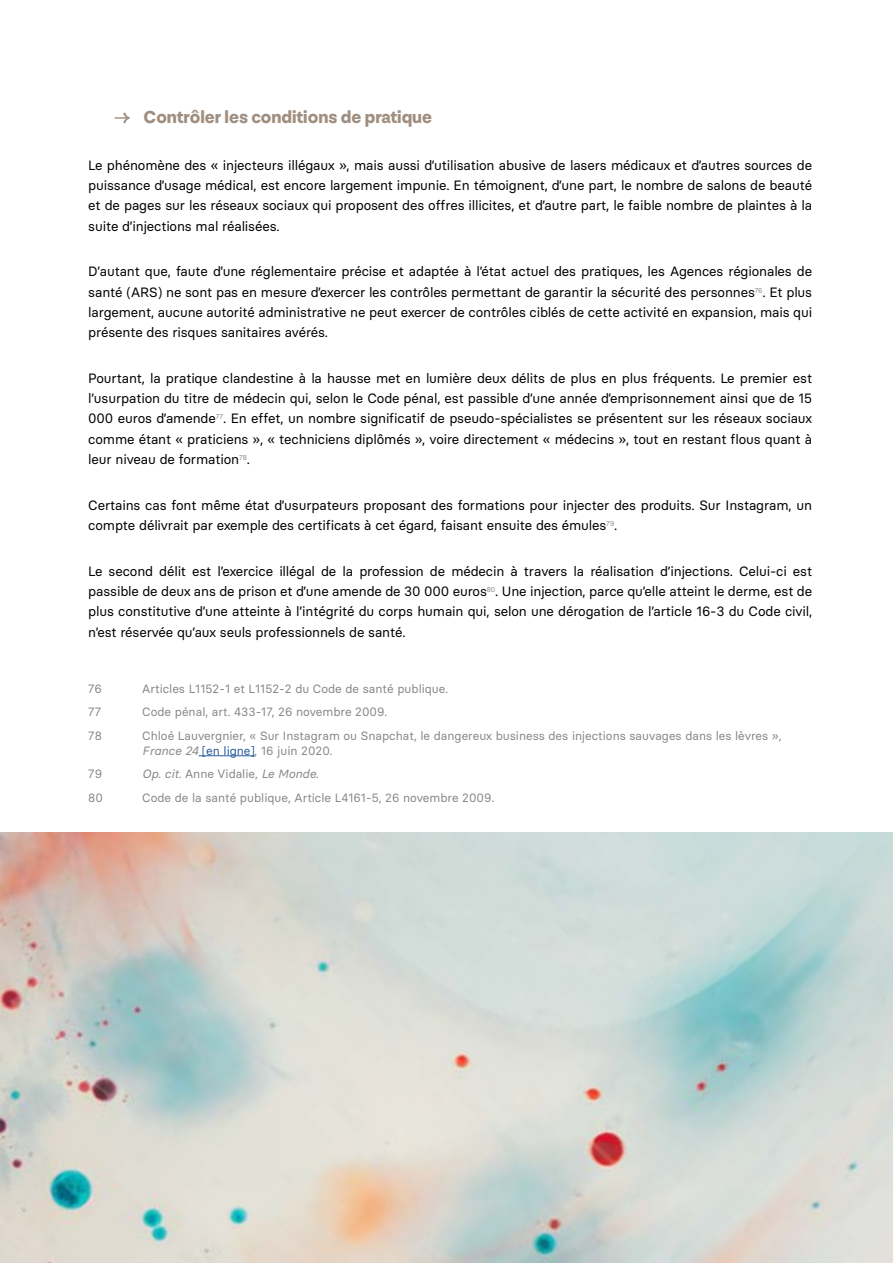
<style>
.page{position:relative;width:893px;height:1263px;background:#fff}
.page>*{position:absolute;margin:0;border:0;box-sizing:border-box;transform-origin:0 0}
.t1{font:900 18px "NN Nouvelle Grotesk STD";color:#a08f80}
.t2{font:13.5px/20.2px "Basier Circle";letter-spacing:-.01em;color:#000;text-align:justify}
.NBP{font:12px "Basier Circle";color:#878787}
.NBP-2{font:italic 12px "Basier Circle";color:#878787}
.s1{font-style:italic}
.s2{color:#275b9b}
.s3{font-style:normal}
</style>
<div class="page">
<img style="left:0;top:832px;width:893px;height:431px">
<hr style="left:199px;top:755px;width:56px;height:1px;background:#275b9b">
<p class="t1" style="left:114px;top:105px;width:320px">→ Contrôler les conditions de pratique</p>
<p class="t2" style="left:88px;top:155px;width:725px">Le phénomène des « injecteurs illégaux », mais aussi d’utilisation abusive de lasers médicaux et d’autres sources de puissance d’usage médical, est encore largement impunie. En témoignent, d’une part, le nombre de salons de beauté et de pages sur les réseaux sociaux qui proposent des offres illicites, et d’autre part, le faible nombre de plaintes à la suite d’injections mal réalisées.</p>
<p class="t2" style="left:88px;top:261px;width:725px">D’autant que, faute d’une réglementaire précise et adaptée à l’état actuel des pratiques, les Agences régionales de santé (ARS) ne sont pas en mesure d’exercer les contrôles permettant de garantir la sécurité des personnes<sup>76</sup>. Et plus largement, aucune autorité administrative ne peut exercer de contrôles ciblés de cette activité en expansion, mais qui présente des risques sanitaires avérés.</p>
<p class="t2" style="left:88px;top:368px;width:725px">Pourtant, la pratique clandestine à la hausse met en lumière deux délits de plus en plus fréquents. Le premier est l’usurpation du titre de médecin qui, selon le Code pénal, est passible d’une année d’emprisonnement ainsi que de 15<br>000 euros d’amende<sup>77</sup>. En effet, un nombre significatif de pseudo-spécialistes se présentent sur les réseaux sociaux comme étant « praticiens », « techniciens diplômés », voire directement « médecins », tout en restant flous quant à leur niveau de formation<sup>78</sup>.</p>
<p class="t2" style="left:88px;top:495px;width:725px">Certains cas font même état d’usurpateurs proposant des formations pour injecter des produits. Sur Instagram, un compte délivrait par exemple des certificats à cet égard, faisant ensuite des émules<sup>79</sup>.</p>
<p class="t2" style="left:88px;top:561px;width:725px">Le second délit est l’exercice illégal de la profession de médecin à travers la réalisation d’injections. Celui-ci est passible de deux ans de prison et d’une amende de 30 000 euros<sup>80</sup>. Une injection, parce qu’elle atteint le derme, est de plus constitutive d’une atteinte à l’intégrité du corps humain qui, selon une dérogation de l’article 16-3 du Code civil, n’est réservée qu’aux seuls professionnels de santé.</p>
<p class="NBP" style="left:88px;top:681px;width:15px">76</p>
<p class="NBP" style="left:142px;top:681px;width:307px">Articles L1152-1 et L1152-2 du Code de santé publique.</p>
<p class="NBP" style="left:88px;top:704px;width:14px">77</p>
<p class="NBP" style="left:142px;top:704px;width:247px">Code pénal, art. 433-17, 26 novembre 2009.</p>
<p class="NBP" style="left:88px;top:728px;width:15px">78</p>
<p class="NBP" style="left:142px;top:728px;width:641px">Chloé Lauvergnier, « Sur Instagram ou Snapchat, le dangereux business des injections sauvages dans les lèvres »,</p>
<p class="NBP" style="left:142px;top:743px;width:192px"><span class="s1">France 24</span> <span class="s2">[en ligne]</span>, 16 juin 2020.</p>
<p class="NBP" style="left:88px;top:766px;width:15px">79</p>
<p class="NBP-2" style="left:142px;top:766px;width:178px">Op. cit. <span class="s3">Anne Vidalie,</span> Le Monde.</p>
<p class="NBP" style="left:88px;top:790px;width:16px">80</p>
<p class="NBP" style="left:142px;top:790px;width:354px">Code de la santé publique, Article L4161-5, 26 novembre 2009.</p>
</div>
